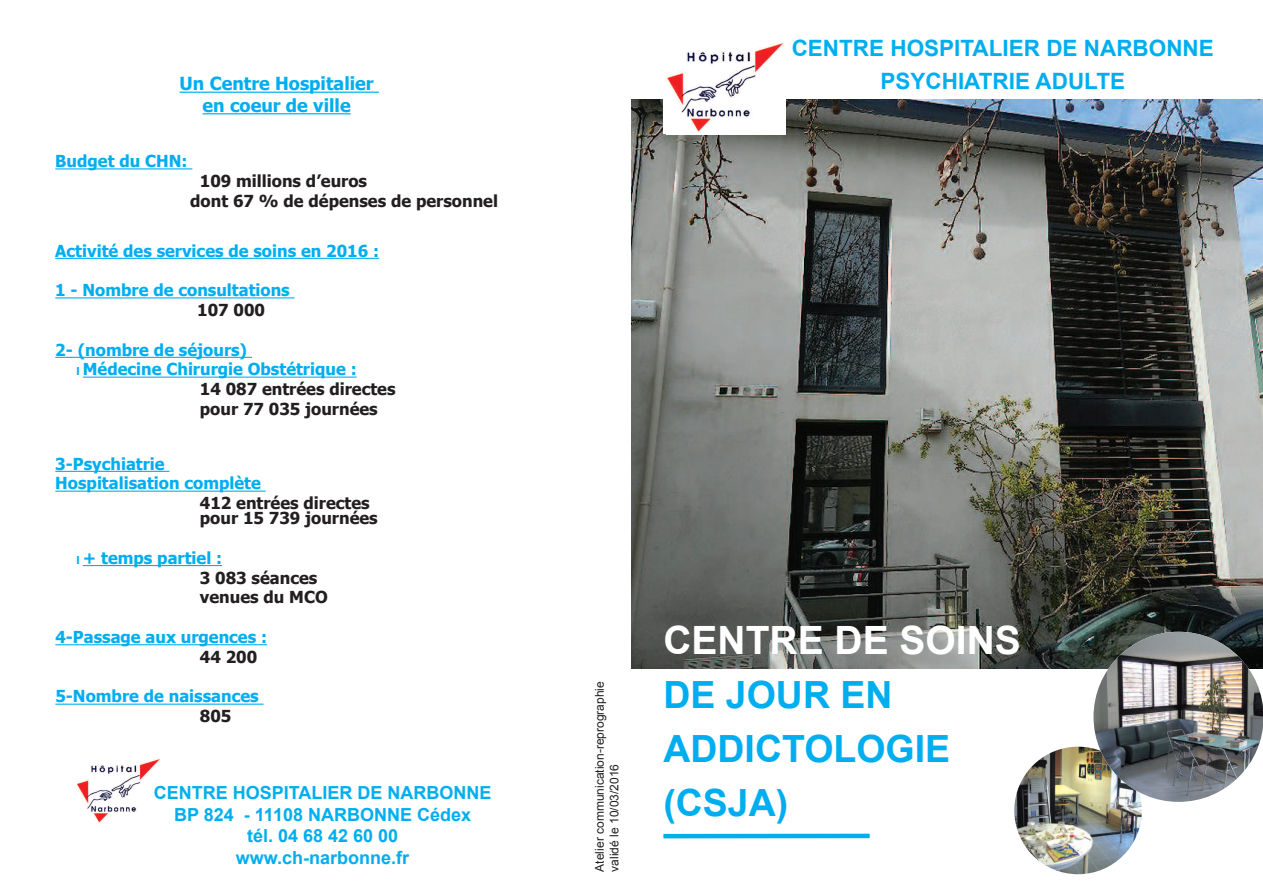
<style>
.page{position:relative;width:1263px;height:893px;background:#fff}
.page>*{position:absolute;margin:0;border:0;box-sizing:border-box;transform-origin:0 0}
.t1{font:700 39px "Arial";color:#fff}
.t2{font:700 37.5px/54px "Arial";color:#00aeef}
.t3{font:700 22.5px/33px "Arial";color:#00aeef;text-align:center}
.t4{font:700 18px/21.6px "Arial";color:#00aeef;text-align:center}
.t5{font:700 18px/21.6px "Tahoma";color:#00aeef;text-align:center}
.t6{font:700 16.5px/19.8px "Tahoma";color:#00aeef}
.t7{font:700 16.5px/19.8px "Tahoma";color:#231f20}
.t8{font:12px/14.4px "Arial";color:#231f20}
.s1{font-size:10.5px}
.s2{font-size:10.5px;color:#00aeef}
.s3{color:#00aeef}
</style>
<div class="page">
<img style="left:1014px;top:747px;width:128px;height:127px;border-radius:50%">
<img style="left:631px;top:100px;width:632px;height:568px">
<div style="left:663px;top:34px;width:122px;height:100px;background:#fff"></div>
<img style="left:666px;top:43px;width:118px;height:90px">
<hr style="left:663px;top:834px;width:207px;height:4px;background:#00aeef">
<img style="left:1093px;top:632px;width:170px;height:170px;border-radius:50%">
<img style="left:77px;top:759px;width:83px;height:64px">
<hr style="left:180px;top:92px;width:199px;height:1px;background:#00aeef">
<hr style="left:203px;top:113px;width:148px;height:1px;background:#00aeef">
<hr style="left:55px;top:168px;width:137px;height:1px;background:#00aeef">
<hr style="left:55px;top:258px;width:324px;height:1px;background:#00aeef">
<hr style="left:55px;top:297px;width:240px;height:1px;background:#00aeef">
<hr style="left:55px;top:357px;width:197px;height:1px;background:#00aeef">
<hr style="left:83px;top:377px;width:274px;height:1px;background:#00aeef">
<hr style="left:55px;top:471px;width:115px;height:1px;background:#00aeef">
<hr style="left:55px;top:491px;width:211px;height:1px;background:#00aeef">
<hr style="left:83px;top:565px;width:139px;height:1px;background:#00aeef">
<hr style="left:55px;top:644px;width:212px;height:1px;background:#00aeef">
<hr style="left:55px;top:704px;width:208px;height:1px;background:#00aeef">
<p class="t5" style="left:180px;top:72px;width:196px">Un Centre Hospitalier en coeur de ville</p>
<p class="t6" style="left:55px;top:151px;width:134px">Budget du CHN:</p>
<p class="t7" style="left:190px;top:170px;width:309px;text-indent:10px">109 millions d’euros<br>dont 67 % de dépenses de personnel</p>
<p class="t6" style="left:55px;top:240px;width:325px">Activité des services de soins en 2016 :</p>
<p class="t6" style="left:55px;top:280px;width:236px">1 - Nombre de consultations</p>
<p class="t7" style="left:197px;top:299px;width:69px">107 000</p>
<p class="t6" style="left:55px;top:339px;width:193px">2- (nombre de séjours)</p>
<p class="t6" style="left:77px;top:359px;width:282px"><span class="s1">l</span> Médecine Chirurgie Obstétrique :</p>
<p class="t7" style="left:200px;top:379px;width:197px">14 087 entrées directes</p>
<p class="t7" style="left:200px;top:398px;width:179px">pour 77 035 journées</p>
<p class="t6" style="left:55px;top:453px;width:207px">3-Psychiatrie<br>Hospitalisation complète</p>
<p class="t7" style="left:200px;top:495px;width:179px;line-height:15px">412 entrées directes pour 15 739 journées</p>
<p class="t7" style="left:200px;top:547px;width:129px;text-indent:-123px"><span class="s2">l</span> <span class="s3">+ temps partiel :<br></span>3 083 séances venues du MCO</p>
<p class="t6" style="left:55px;top:626px;width:213px">4-Passage aux urgences :</p>
<p class="t7" style="left:200px;top:646px;width:59px">44 200</p>
<p class="t6" style="left:55px;top:686px;width:205px">5-Nombre de naissances</p>
<p class="t7" style="left:200px;top:706px;width:33px">805</p>
<p class="t4" style="left:154px;top:782px;width:339px">CENTRE HOSPITALIER DE NARBONNE<br>BP 824 - 11108 NARBONNE Cédex<br>tél. 04 68 42 60 00<br>www.ch-narbonne.fr</p>
<h3 class="t3" style="left:792px;top:31px;width:424px">CENTRE HOSPITALIER DE NARBONNE<br>PSYCHIATRIE ADULTE</h3>
<p class="t8" style="left:593px;top:871px;width:192px;rotate:-90deg">Atelier communication-reprographie validé le 10/03/2016</p>
<h1 class="t1" style="left:663px;top:618px;width:359px">CENTRE DE SOINS</h1>
<h2 class="t2" style="left:663px;top:668px;width:288px">DE JOUR EN<br>ADDICTOLOGIE (CSJA)</h2>
</div>
